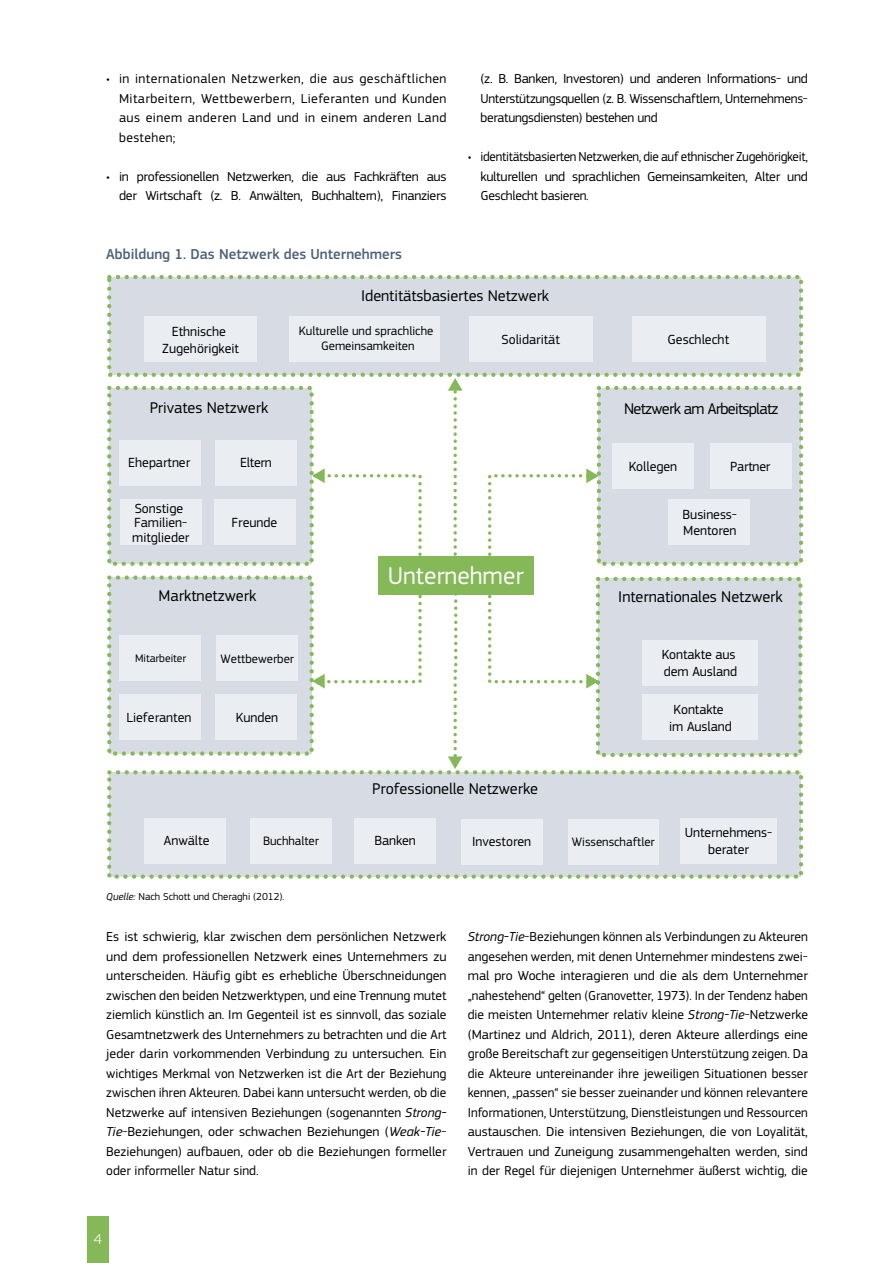
<style>
.page{position:relative;width:893px;height:1263px;background:#fff}
.page>*{position:absolute;margin:0;border:0;box-sizing:border-box;transform-origin:0 0}
.t1{font:25.2px "EC Square Sans Pro";color:#fff}
.t2{font:16.2px "EC Square Sans Pro";letter-spacing:-.005em;color:#000}
.t3{font:16.2px "EC Square Sans Pro";letter-spacing:-.045em;color:#000}
.Chart_Table_Title{font:500 15px "EC Square Sans Pro";color:#4f6378}
.t4{font:300 15px "EC Square Sans Pro";color:#fff}
.t5{font:13.8px/16.5px "EC Square Sans Pro";color:#000}
.Body{font:13.5px/19.5px "EC Square Sans Pro";letter-spacing:-.02em;color:#000;text-align:justify}
.t6{font:12.75px/15.3px "EC Square Sans Pro";color:#000;text-align:center}
.t7{font:11.4px "EC Square Sans Pro";letter-spacing:-.005em;color:#000}
.Source{font:10.5px "EC Square Sans Pro";color:#000}
.s1{font-style:italic}
</style>
<div class="page">
<div style="left:87px;top:1216px;width:21px;height:47px;background:#85b856"></div>
<svg style="left:448px;top:378px;width:15px;height:391px"></svg>
<svg style="left:314px;top:468px;width:108px;height:221px"></svg>
<svg style="left:488px;top:468px;width:111px;height:221px"></svg>
<div style="left:109px;top:388px;width:203px;height:176px;background:#d7dce4"></div>
<div style="left:107px;top:386px;width:207px;height:180px;border:4px dashed #85b856"></div>
<div style="left:109px;top:578px;width:203px;height:175px;background:#d7dce4"></div>
<div style="left:107px;top:575px;width:207px;height:181px;border:4px dashed #85b856"></div>
<div style="left:598px;top:579px;width:202px;height:176px;background:#d7dce4"></div>
<div style="left:596px;top:577px;width:206px;height:180px;border:4px dashed #85b856"></div>
<div style="left:599px;top:388px;width:202px;height:176px;background:#d7dce4"></div>
<div style="left:597px;top:386px;width:206px;height:180px;border:4px dashed #85b856"></div>
<div style="left:109px;top:772px;width:692px;height:105px;background:#d7dce4"></div>
<div style="left:107px;top:770px;width:696px;height:109px;border:4px dashed #85b856"></div>
<div style="left:109px;top:277px;width:692px;height:98px;background:#d7dce4"></div>
<div style="left:107px;top:275px;width:696px;height:102px;border:4px dashed #85b856"></div>
<div style="left:119px;top:440px;width:82px;height:46px;background:#eaedf2"></div>
<div style="left:215px;top:440px;width:82px;height:46px;background:#eaedf2"></div>
<div style="left:120px;top:499px;width:82px;height:46px;background:#eaedf2"></div>
<div style="left:214px;top:499px;width:81px;height:46px;background:#eaedf2"></div>
<div style="left:119px;top:694px;width:82px;height:46px;background:#eaedf2"></div>
<div style="left:215px;top:694px;width:82px;height:46px;background:#eaedf2"></div>
<div style="left:216px;top:635px;width:82px;height:46px;background:#eaedf2"></div>
<div style="left:119px;top:635px;width:82px;height:46px;background:#eaedf2"></div>
<div style="left:668px;top:499px;width:82px;height:46px;background:#eaedf2"></div>
<div style="left:710px;top:443px;width:81px;height:46px;background:#eaedf2"></div>
<div style="left:612px;top:443px;width:81px;height:46px;background:#eaedf2"></div>
<div style="left:642px;top:694px;width:116px;height:46px;background:#eaedf2"></div>
<div style="left:642px;top:640px;width:116px;height:46px;background:#eaedf2"></div>
<div style="left:680px;top:818px;width:97px;height:46px;background:#eaedf2"></div>
<div style="left:569px;top:819px;width:90px;height:46px;background:#eaedf2"></div>
<div style="left:461px;top:819px;width:81px;height:46px;background:#eaedf2"></div>
<div style="left:354px;top:818px;width:82px;height:46px;background:#eaedf2"></div>
<div style="left:250px;top:818px;width:82px;height:46px;background:#eaedf2"></div>
<div style="left:144px;top:818px;width:82px;height:46px;background:#eaedf2"></div>
<div style="left:144px;top:316px;width:113px;height:46px;background:#eaedf2"></div>
<div style="left:632px;top:316px;width:133px;height:46px;background:#eaedf2"></div>
<div style="left:469px;top:316px;width:123px;height:46px;background:#eaedf2"></div>
<div style="left:290px;top:316px;width:150px;height:46px;background:#eaedf2"></div>
<div style="left:378px;top:556px;width:155px;height:39px;background:#85b856"></div>
<p class="Body" style="left:119px;top:69px;width:329px;text-indent:-13px">• in internationalen Netzwerken, die aus geschäftlichen Mitarbeitern, Wettbewerbern, Lieferanten und Kunden aus einem anderen Land und in einem anderen Land bestehen;</p>
<p class="Body" style="left:106px;top:167px;width:342px;text-align:right">• in professionellen Netzwerken, die aus Fachkräften aus der Wirtschaft (z. B. Anwälten, Buchhaltern), Finanziers</p>
<h4 class="Chart_Table_Title" style="left:106px;top:245px;width:297px">Abbildung 1. Das Netzwerk des Unternehmers</h4>
<p class="Body" style="left:480px;top:69px;width:329px">(z. B. Banken, Investoren) und anderen Informations- und Unterstützungsquellen (z. B. Wissenschaftlern, Unternehmens&shy;beratungsdiensten) bestehen und</p>
<p class="Body" style="left:480px;top:147px;width:329px;text-indent:-13px">• identitätsbasierten Netzwerken, die auf ethnischer Zugehörigkeit, kulturellen und sprachlichen Gemeinsamkeiten, Alter und Geschlecht basieren.</p>
<p class="t2" style="left:361px;top:286px;width:190px">Identitätsbasiertes Netzwerk</p>
<p class="t5" style="left:501px;top:331px;width:60px">Solidarität</p>
<p class="t5" style="left:668px;top:331px;width:63px">Geschlecht</p>
<p class="t5" style="left:162px;top:323px;width:78px;text-align:center">Ethnische<br>Zugehörigkeit</p>
<p class="t6" style="left:299px;top:323px;width:136px">Kulturelle und sprachliche<br>Gemeinsamkeiten</p>
<p class="t2" style="left:150px;top:399px;width:120px">Privates Netzwerk</p>
<p class="t5" style="left:128px;top:455px;width:64px">Ehepartner</p>
<p class="t5" style="left:240px;top:455px;width:33px">Eltern</p>
<p class="t5" style="left:132px;top:501px;width:58px;line-height:14.7px">Sonstige<br>Familien&shy;mitglieder</p>
<p class="t5" style="left:232px;top:514px;width:47px">Freunde</p>
<p class="t2" style="left:159px;top:586px;width:99px">Marktnetzwerk</p>
<p class="t7" style="left:135px;top:652px;width:53px">Mitarbeiter</p>
<p class="t6" style="left:221px;top:651px;width:75px">Wettbewerber</p>
<p class="t5" style="left:126px;top:709px;width:67px">Lieferanten</p>
<p class="t5" style="left:236px;top:709px;width:44px">Kunden</p>
<p class="t1" style="left:388px;top:561px;width:137px">Unternehmer</p>
<p class="t2" style="left:372px;top:779px;width:167px">Professionelle Netzwerke</p>
<p class="t3" style="left:624px;top:399px;width:156px">Netzwerk am Arbeitsplatz</p>
<p class="t5" style="left:629px;top:458px;width:50px">Kollegen</p>
<p class="t5" style="left:730px;top:458px;width:42px">Partner</p>
<p class="t5" style="left:683px;top:506px;width:56px">Business-<br>Mentoren</p>
<p class="t2" style="left:618px;top:587px;width:166px">Internationales Netzwerk</p>
<p class="t5" style="left:662px;top:646px;width:77px">Kontakte aus dem Ausland</p>
<p class="t5" style="left:669px;top:701px;width:64px;text-align:center">Kontakte im Ausland</p>
<p class="t5" style="left:164px;top:833px;width:47px">Anwälte</p>
<p class="t6" style="left:263px;top:833px;width:57px">Buchhalter</p>
<p class="t5" style="left:374px;top:833px;width:43px">Banken</p>
<p class="t5" style="left:472px;top:834px;width:61px">Investoren</p>
<p class="t6" style="left:572px;top:834px;width:84px">Wissenschaftler</p>
<p class="t5" style="left:685px;top:824px;width:89px;text-align:center">Unternehmens&shy;berater</p>
<p class="Source" style="left:106px;top:891px;width:180px"><span class="s1">Quelle:</span> Nach Schott und Cheraghi (2012).</p>
<p class="Body" style="left:106px;top:927px;width:342px">Es ist schwierig, klar zwischen dem persönlichen Netzwerk und dem professionellen Netzwerk eines Unternehmers zu unterscheiden. Häufig gibt es erhebliche Überschneidungen zwischen den beiden Netzwerktypen, und eine Trennung mutet ziemlich künstlich an. Im Gegenteil ist es sinnvoll, das soziale Gesamtnetzwerk des Unternehmers zu betrachten und die Art jeder darin vorkommenden Verbindung zu untersuchen. Ein wichtiges Merkmal von Netzwerken ist die Art der Beziehung zwischen ihren Akteuren. Dabei kann untersucht werden, ob die Netzwerke auf intensiven Beziehungen (sogenannten <span class="s1">Strong-Tie</span>-Beziehungen, oder schwachen Beziehungen (<span class="s1">Weak-Tie</span>-Beziehungen) aufbauen, oder ob die Beziehungen formeller oder informeller Natur sind.</p>
<p class="Body" style="left:468px;top:927px;width:342px"><span class="s1">Strong-Tie</span>-Beziehungen können als Verbindungen zu Akteuren angesehen werden, mit denen Unternehmer mindestens zwei&shy;mal pro Woche interagieren und die als dem Unternehmer „nahestehend“ gelten (Granovetter, 1973). In der Tendenz haben die meisten Unternehmer relativ kleine <span class="s1">Strong-Tie</span>-Netzwerke (Martinez und Aldrich, 2011), deren Akteure allerdings eine große Bereitschaft zur gegenseitigen Unterstützung zeigen. Da die Akteure untereinander ihre jeweiligen Situationen besser kennen, „passen“ sie besser zueinander und können relevantere Informationen, Unterstützung, Dienstleistungen und Ressourcen austauschen. Die intensiven Beziehungen, die von Loyalität, Vertrauen und Zuneigung zusammengehalten werden, sind in der Regel für diejenigen Unternehmer äußerst wichtig, die</p>
<p class="t4" style="left:94px;top:1231px;width:10px">4</p>
</div>
